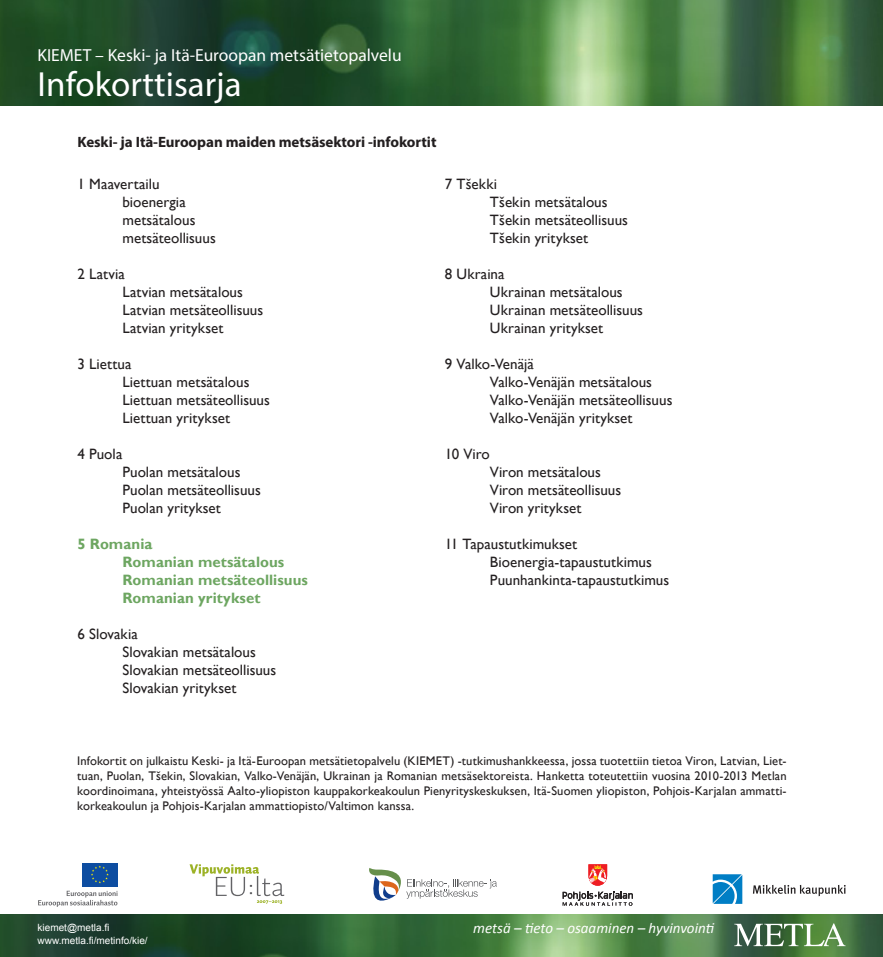
<style>
.page{position:relative;width:883px;height:957px;background:#fff}
.page>*{position:absolute;margin:0;border:0;box-sizing:border-box;transform-origin:0 0}
.t1{font:35px "Myriad Pro";color:#fff}
.t2{font:17.5px "Myriad Pro";color:#fff}
.otsikko2{font:15px "Gill Sans";letter-spacing:.005em;color:#231f20}
.otsikko2-2{font:700 15px "Gill Sans";letter-spacing:.005em;color:#6da661}
.otsikko2-3{font:700 15px "Myriad Pro";letter-spacing:-.005em;color:#231f20}
.t3{font:italic 15px "Calibri";color:#fff}
.otsikko2-4{font:12.5px/15px "Gill Sans";letter-spacing:.01em;color:#231f20;text-align:justify}
.t4{font:10px/13.8px "Arial";color:#fff}
</style>
<div class="page">
<img style="left:0;top:914px;width:882px;height:43px">
<svg style="left:734px;top:923px;width:111px;height:23px"></svg>
<img style="left:0;top:0;width:882px;height:105px">
<svg style="left:189px;top:864px;width:95px;height:40px"></svg>
<svg style="left:38px;top:890px;width:79px;height:17px"></svg>
<div style="left:82px;top:862px;width:35px;height:24px;background:#0d4da1"></div>
<svg style="left:91px;top:865px;width:18px;height:18px"></svg>
<svg style="left:369px;top:868px;width:128px;height:33px"></svg>
<svg style="left:562px;top:891px;width:70px;height:14px"></svg>
<svg style="left:588px;top:864px;width:19px;height:21px"></svg>
<svg style="left:712px;top:874px;width:30px;height:30px"></svg>
<svg style="left:753px;top:885px;width:92px;height:11px"></svg>
<p class="t2" style="left:38px;top:44px;width:365px">KIEMET – Keski- ja Itä-Euroopan metsätietopalvelu</p>
<h1 class="t1" style="left:38px;top:63px;width:205px">Infokorttisarja</h1>
<p class="otsikko2-3" style="left:77px;top:132px;width:360px">Keski- ja Itä-Euroopan maiden metsäsektori -infokortit</p>
<p class="otsikko2" style="left:77px;top:175px;width:84px">1 Maavertailu</p>
<p class="otsikko2" style="left:122px;top:193px;width:65px">bioenergia</p>
<p class="otsikko2" style="left:122px;top:211px;width:74px">metsätalous</p>
<p class="otsikko2" style="left:122px;top:229px;width:95px">metsäteollisuus</p>
<p class="otsikko2" style="left:77px;top:265px;width:49px">2 Latvia</p>
<p class="otsikko2" style="left:122px;top:283px;width:122px">Latvian metsätalous</p>
<p class="otsikko2" style="left:122px;top:301px;width:142px">Latvian metsäteollisuus</p>
<p class="otsikko2" style="left:122px;top:319px;width:102px">Latvian yritykset</p>
<p class="otsikko2" style="left:77px;top:355px;width:56px">3 Liettua</p>
<p class="otsikko2" style="left:122px;top:373px;width:129px">Liettuan metsätalous</p>
<p class="otsikko2" style="left:122px;top:391px;width:149px">Liettuan metsäteollisuus</p>
<p class="otsikko2" style="left:122px;top:409px;width:109px">Liettuan yritykset</p>
<p class="otsikko2" style="left:77px;top:445px;width:46px">4 Puola</p>
<p class="otsikko2" style="left:122px;top:463px;width:119px">Puolan metsätalous</p>
<p class="otsikko2" style="left:122px;top:481px;width:140px">Puolan metsäteollisuus</p>
<p class="otsikko2" style="left:122px;top:499px;width:100px">Puolan yritykset</p>
<p class="otsikko2-2" style="left:77px;top:535px;width:76px">5 Romania</p>
<p class="otsikko2-2" style="left:122px;top:553px;width:163px">Romanian metsätalous</p>
<p class="otsikko2-2" style="left:122px;top:571px;width:187px">Romanian metsäteollisuus</p>
<p class="otsikko2-2" style="left:122px;top:589px;width:139px">Romanian yritykset</p>
<p class="otsikko2" style="left:77px;top:625px;width:62px">6 Slovakia</p>
<p class="otsikko2" style="left:122px;top:643px;width:135px">Slovakian metsätalous</p>
<p class="otsikko2" style="left:122px;top:661px;width:155px">Slovakian metsäteollisuus</p>
<p class="otsikko2" style="left:122px;top:679px;width:115px">Slovakian yritykset</p>
<p class="otsikko2" style="left:445px;top:175px;width:54px">7 Tšekki</p>
<p class="otsikko2" style="left:490px;top:193px;width:119px">Tšekin metsätalous</p>
<p class="otsikko2" style="left:490px;top:211px;width:139px">Tšekin metsäteollisuus</p>
<p class="otsikko2" style="left:490px;top:229px;width:100px">Tšekin yritykset</p>
<p class="otsikko2" style="left:445px;top:265px;width:61px">8 Ukraina</p>
<p class="otsikko2" style="left:490px;top:283px;width:134px">Ukrainan metsätalous</p>
<p class="otsikko2" style="left:490px;top:301px;width:155px">Ukrainan metsäteollisuus</p>
<p class="otsikko2" style="left:490px;top:319px;width:115px">Ukrainan yritykset</p>
<p class="otsikko2" style="left:445px;top:355px;width:90px">9 Valko-Venäjä</p>
<p class="otsikko2" style="left:490px;top:373px;width:163px">Valko-Venäjän metsätalous</p>
<p class="otsikko2" style="left:490px;top:391px;width:184px">Valko-Venäjän metsäteollisuus</p>
<p class="otsikko2" style="left:490px;top:409px;width:144px">Valko-Venäjän yritykset</p>
<p class="otsikko2" style="left:445px;top:445px;width:46px">10 Viro</p>
<p class="otsikko2" style="left:490px;top:463px;width:112px">Viron metsätalous</p>
<p class="otsikko2" style="left:490px;top:481px;width:133px">Viron metsäteollisuus</p>
<p class="otsikko2" style="left:490px;top:499px;width:93px">Viron yritykset</p>
<p class="otsikko2" style="left:445px;top:535px;width:134px">11 Tapaustutkimukset</p>
<p class="otsikko2" style="left:490px;top:553px;width:163px">Bioenergia-tapaustutkimus</p>
<p class="otsikko2" style="left:490px;top:571px;width:181px">Puunhankinta-tapaustutkimus</p>
<p class="otsikko2-4" style="left:77px;top:754px;width:710px">Infokortit on julkaistu Keski- ja Itä-Euroopan metsätietopalvelu (KIEMET) -tutkimushankkeessa, jossa tuotettiin tietoa Viron, Latvian, Liet&shy;tuan, Puolan, Tšekin, Slovakian, Valko-Venäjän, Ukrainan ja Romanian metsäsektoreista. Hanketta toteutettiin vuosina 2010-2013 Metlan koordinoimana, yhteistyössä Aalto-yliopiston kauppakorkeakoulun Pienyrityskeskuksen, Itä-Suomen yliopiston, Pohjois-Karjalan ammatti&shy;korkeakoulun ja Pohjois-Karjalan ammattiopisto/Valtimon kanssa.</p>
<p class="t4" style="left:38px;top:920px;width:112px">kiemet@metla.fi www.metla.fi/metinfo/kie/</p>
<p class="t3" style="left:473px;top:918px;width:242px">metsä – tieto – osaaminen – hyvinvointi</p>
</div>
